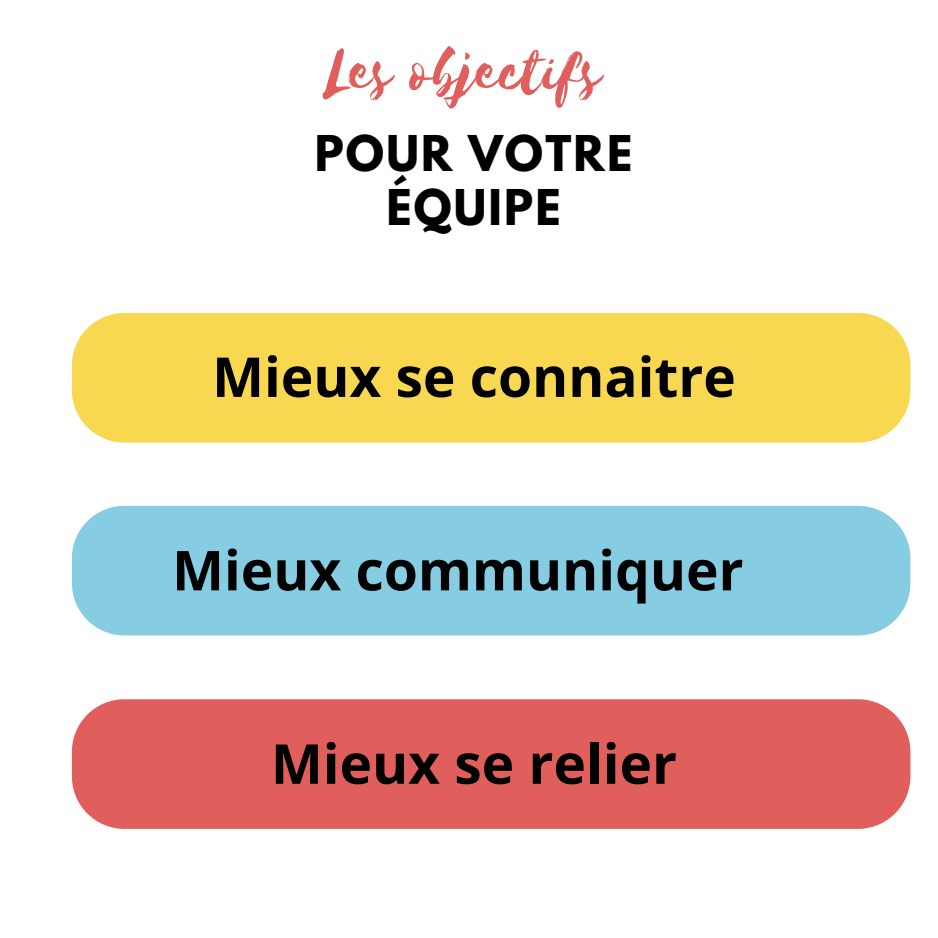
<style>
.page{position:relative;width:938px;height:938px;background:#fff}
.page>*{position:absolute;margin:0;border:0;box-sizing:border-box;transform-origin:0 0}
.t1{font:71.5px "Selima";color:#e05f5d}
.t2{font:700 55px "Open Sans";color:#000}
.t3{font:700 43.75px/54.5px "League Spartan";letter-spacing:.05em;color:#000;text-align:center}
</style>
<div class="page">
<div style="left:72px;top:313px;width:838px;height:129px;background:#f8d751"></div>
<div style="left:72px;top:699px;width:838px;height:129px;background:#e05f5d"></div>
<div style="left:72px;top:506px;width:838px;height:129px;background:#86cce3"></div>
<p class="t1" style="left:326px;top:32px;width:277px">Les objectifs</p>
<p class="t3" style="left:315px;top:131px;width:319px">POUR VOTRE<br>ÉQUIPE</p>
<h1 class="t2" style="left:212px;top:338px;width:525px">Mieux se connaitre</h1>
<p class="t2" style="left:172px;top:531px;width:573px">Mieux communiquer</p>
<p class="t2" style="left:271px;top:725px;width:407px">Mieux se relier</p>
</div>
